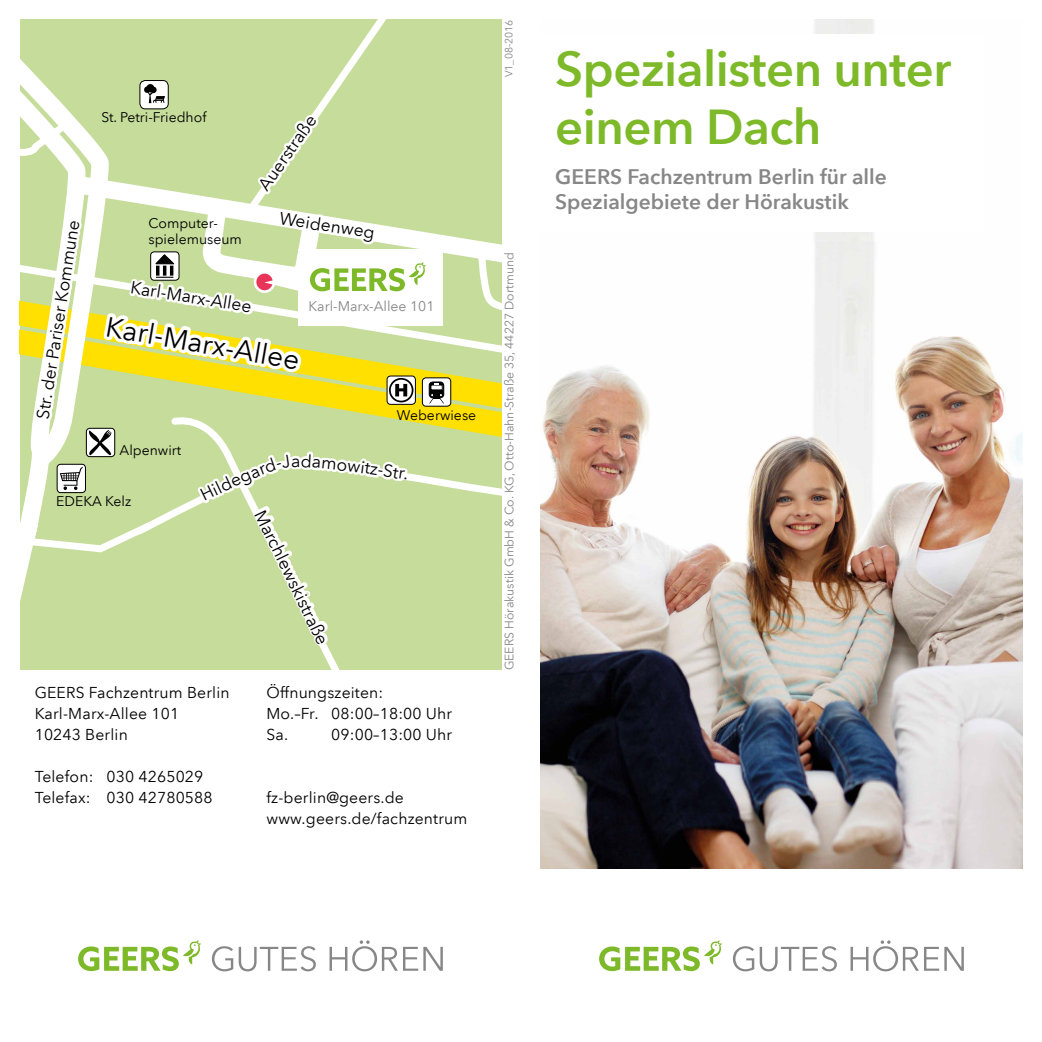
<style>
.page{position:relative;width:1042px;height:1042px;background:#fff}
.page>*{position:absolute;margin:0;border:0;box-sizing:border-box;transform-origin:0 0}
.t1{font:600 49px/57.8px "Avenir Next LT Pro";letter-spacing:-.01em;color:#7db928}
.t2{font:28px "Avenir Next LT Pro";color:#000}
.t3{font:600 21px/25.2px "Avenir Next LT Pro";color:#878787}
.t4{font:17.5px "Avenir Next LT Pro";color:#000}
.t5{font:15.75px/21px "Avenir Next LT Pro";letter-spacing:.01em;color:#000}
.t6{font:14px/16.8px "Avenir Next LT Pro";color:#000}
.t7{font:14px "Avenir Next LT Pro";color:#878787}
.t8{font:12.25px "Avenir Next LT Pro";color:#878787}
.t9{font:10.5px "Avenir Next LT Pro";color:#878787}
</style>
<div class="page">
<img style="left:541px;top:20px;width:481px;height:849px">
<svg style="left:733px;top:940px;width:231px;height:31px"></svg>
<svg style="left:599px;top:940px;width:123px;height:31px"></svg>
<svg style="left:212px;top:940px;width:231px;height:31px"></svg>
<svg style="left:78px;top:940px;width:123px;height:31px"></svg>
<div style="left:541px;top:35px;width:443px;height:197px;background:#fff"></div>
<svg style="left:20px;top:20px;width:481px;height:650px"></svg>
<p class="t4" style="left:32px;top:417px;width:202px;rotate:-81deg">Str. der Pariser Kommune</p>
<p class="t6" style="left:101px;top:109px;width:107px">St. Petri-Friedhof</p>
<p class="t6" style="left:148px;top:214px;width:95px">Computer&shy;spielemuseum</p>
<p class="t4" style="left:254px;top:182px;width:89px;rotate:-55deg">Auerstraße</p>
<p class="t4" style="left:281px;top:207px;width:98px;rotate:9deg">Weidenweg</p>
<p class="t4" style="left:132px;top:277px;width:124px;rotate:9deg">Karl-Marx-Allee</p>
<h2 class="t2" style="left:109px;top:309px;width:198px;rotate:10deg">Karl-Marx-Allee</h2>
<p class="t7" style="left:309px;top:298px;width:127px">Karl-Marx-Allee 101</p>
<p class="t6" style="left:397px;top:406px;width:81px">Weberwiese</p>
<p class="t6" style="left:120px;top:441px;width:63px">Alpenwirt</p>
<p class="t6" style="left:56px;top:492px;width:76px">EDEKA Kelz</p>
<p class="t5" style="left:35px;top:682px;width:196px">GEERS Fachzentrum Berlin<br>Karl-Marx-Allee 101<br>10243 Berlin</p>
<p class="t5" style="left:35px;top:766px;width:179px">Telefon: 030 4265029<br>Telefax: 030 42780588</p>
<p class="t4" style="left:291px;top:450px;width:11px">a</p>
<p class="t4" style="left:362px;top:456px;width:25px;rotate:8deg">itz-</p>
<p class="t4" style="left:385px;top:460px;width:27px;rotate:9deg">Str.</p>
<p class="t4" style="left:269px;top:506px;width:149px;rotate:64deg">Marchlewskistraße</p>
<p class="t5" style="left:266px;top:682px;width:187px">Öffnungszeiten:<br>Mo.–Fr. 08:00–18:00 Uhr<br>Sa.</p>
<p class="t5" style="left:331px;top:724px;width:123px">09:00–13:00 Uhr</p>
<p class="t5" style="left:266px;top:787px;width:202px">fz-berlin@geers.de www.geers.de/fachzentrum</p>
<p class="t9" style="left:502px;top:77px;width:59px;rotate:-90deg">V1_08-2016</p>
<p class="t8" style="left:502px;top:670px;width:419px;rotate:-90deg">GEERS Hörakustik GmbH &amp; Co. KG, Otto-Hahn-Straße 35, 44227 Dortmund</p>
<h1 class="t1" style="left:555px;top:40px;width:397px">Spezialisten unter einem Dach</h1>
<h3 class="t3" style="left:555px;top:164px;width:333px">GEERS Fachzentrum Berlin für alle<br>Spezialgebiete der Hörakustik</h3>
</div>
